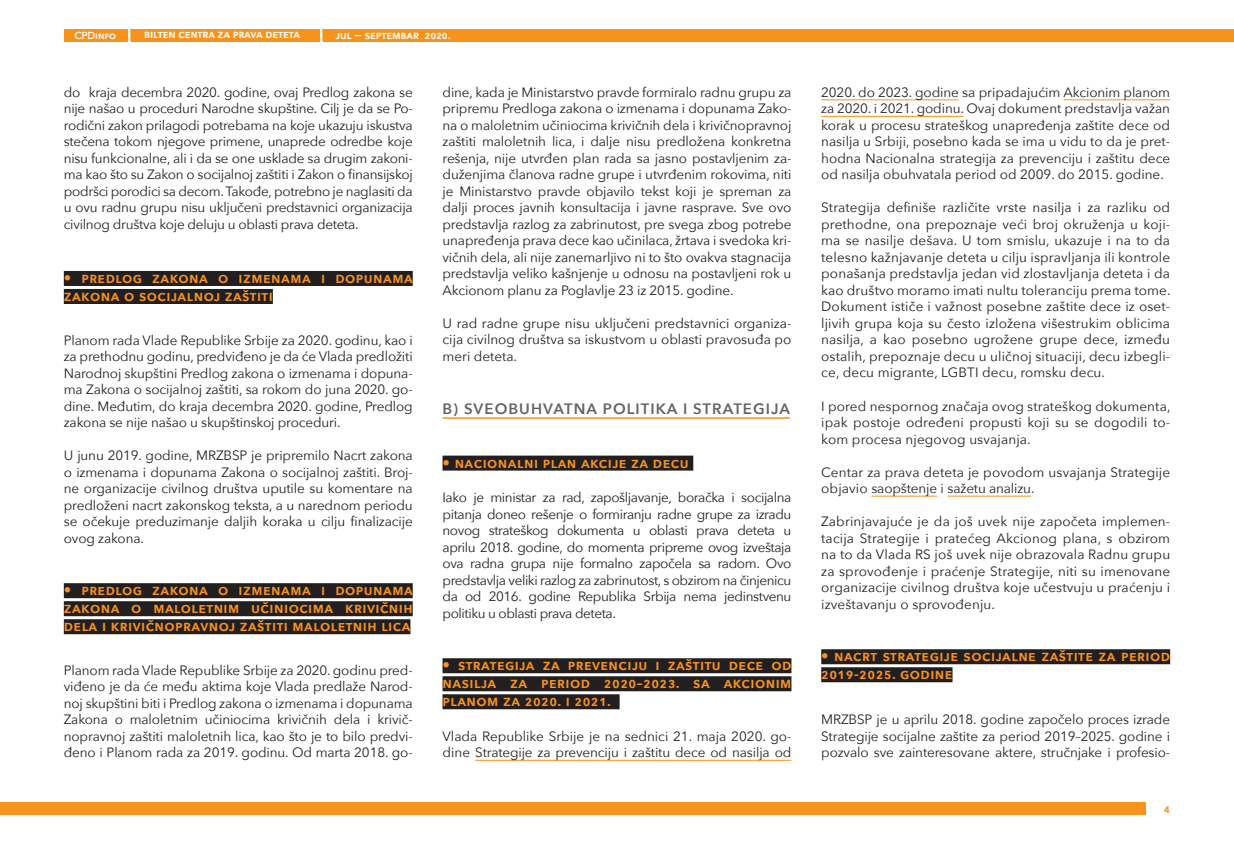
<style>
.page{position:relative;width:1234px;height:851px;background:#fff}
.page>*{position:absolute;margin:0;border:0;box-sizing:border-box;transform-origin:0 0}
.t1{font:600 15px/18px "Avenir Next";letter-spacing:.03em;color:#f7931d}
.t2{font:600 15px "Avenir Next";letter-spacing:.07em;color:#636366}
.t3{font:13.5px/16.5px "Avenir Next";letter-spacing:-.01em;color:#231f20;text-align:justify}
.t4{font:13.5px/16.5px "Avenir Next";letter-spacing:.01em;color:#231f20}
.t5{font:600 12px "Avenir Next";color:#f7931d}
.t6{font:600 11.4px "Avenir Next";letter-spacing:-.01em;color:#fff}
.t7{font:600 10.2px "Avenir Next";letter-spacing:-.01em;color:#fff}
</style>
<div class="page">
<div style="left:64px;top:29px;width:1169px;height:13px;background:#f7931d"></div>
<div style="left:0;top:802px;width:1145px;height:13px;background:#f7931d"></div>
<svg style="left:128px;top:29px;width:2px;height:13px"></svg>
<svg style="left:320px;top:29px;width:2px;height:13px"></svg>
<div style="left:64px;top:271px;width:348px;height:15px;background:#231f20"></div>
<div style="left:64px;top:289px;width:209px;height:15px;background:#231f20"></div>
<div style="left:64px;top:583px;width:348px;height:15px;background:#231f20"></div>
<div style="left:64px;top:601px;width:348px;height:15px;background:#231f20"></div>
<div style="left:64px;top:619px;width:346px;height:15px;background:#231f20"></div>
<hr style="left:442px;top:417px;width:347px;height:2px;background:#f7931d">
<div style="left:442px;top:455px;width:251px;height:15px;background:#231f20"></div>
<div style="left:442px;top:658px;width:349px;height:15px;background:#231f20"></div>
<div style="left:442px;top:676px;width:349px;height:15px;background:#231f20"></div>
<div style="left:442px;top:694px;width:177px;height:15px;background:#231f20"></div>
<hr style="left:475px;top:759px;width:316px;height:1px;background:#f7931d">
<hr style="left:821px;top:99px;width:137px;height:1px;background:#f7931d">
<hr style="left:1063px;top:99px;width:106px;height:1px;background:#f7931d">
<hr style="left:821px;top:116px;width:142px;height:1px;background:#f7931d">
<hr style="left:871px;top:495px;width:65px;height:1px;background:#f7931d">
<hr style="left:947px;top:495px;width:83px;height:1px;background:#f7931d">
<div style="left:821px;top:649px;width:348px;height:15px;background:#231f20"></div>
<div style="left:821px;top:667px;width:131px;height:15px;background:#231f20"></div>
<p class="t7" style="left:75px;top:27px;width:43px">CPDinfo</p>
<p class="t6" style="left:144px;top:24px;width:157px">bilten centra za prava deteta</p>
<p class="t6" style="left:335px;top:25px;width:116px">jul − septembar 2020.</p>
<p class="t3" style="left:64px;top:83px;width:350px">do kraja decembra 2020. godine, ovaj Predlog zakona se nije našao u proceduri Narodne skupštine. Cilj je da se Po&shy;rodični zakon prilagodi potrebama na koje ukazuju iskustva stečena tokom njegove primene, unaprede odredbe koje nisu funkcionalne, ali i da se one usklade sa drugim zakoni&shy;ma kao što su Zakon o socijalnoj zaštiti i Zakon o finansijskoj podršci porodici sa decom. Takođe, potrebno je naglasiti da u ovu radnu grupu nisu uključeni predstavnici organizacija civilnog društva koje deluju u oblasti prava deteta.</p>
<p class="t1" style="left:64px;top:268px;width:350px">• predlog zakona o izmenama i dopunama zakona o socijalnoj zaštiti</p>
<p class="t3" style="left:64px;top:331px;width:350px">Planom rada Vlade Republike Srbije za 2020. godinu, kao i za prethodnu godinu, predviđeno je da će Vlada predložiti Narodnoj skupštini Predlog zakona o izmenama i dopuna&shy;ma Zakona o socijalnoj zaštiti, sa rokom do juna 2020. go&shy;dine. Međutim, do kraja decembra 2020. godine, Predlog zakona se nije našao u skupštinskoj proceduri.</p>
<p class="t3" style="left:64px;top:446px;width:350px">U junu 2019. godine, MRZBSP je pripremilo Nacrt zakona o izmenama i dopunama Zakona o socijalnoj zaštiti. Broj&shy;ne organizacije civilnog društva uputile su komentare na predloženi nacrt zakonskog teksta, a u narednom periodu se očekuje preduzimanje daljih koraka u cilju finalizacije ovog zakona.</p>
<p class="t1" style="left:64px;top:580px;width:350px;text-align:justify">• predlog zakona o izmenama i dopunama zakona o maloletnim učiniocima krivičnih dela i krivičnopravnoj zaštiti maloletnih lica</p>
<p class="t3" style="left:64px;top:661px;width:350px">Planom rada Vlade Republike Srbije za 2020. godinu pred&shy;viđeno je da će među aktima koje Vlada predlaže Narod&shy;noj skupštini biti i Predlog zakona o izmenama i dopunama Zakona o maloletnim učiniocima krivičnih dela i krivič&shy;nopravnoj zaštiti maloletnih lica, kao što je to bilo predvi&shy;đeno i Planom rada za 2019. godinu. Od marta 2018. go-</p>
<p class="t3" style="left:442px;top:83px;width:350px">dine, kada je Ministarstvo pravde formiralo radnu grupu za pripremu Predloga zakona o izmenama i dopunama Zako&shy;na o maloletnim učiniocima krivičnih dela i krivičnopravnoj zaštiti maloletnih lica, i dalje nisu predložena konkretna rešenja, nije utvrđen plan rada sa jasno postavljenim za&shy;duženjima članova radne grupe i utvrđenim rokovima, niti je Ministarstvo pravde objavilo tekst koji je spreman za dalji proces javnih konsultacija i javne rasprave. Sve ovo predstavlja razlog za zabrinutost, pre svega zbog potrebe unapređenja prava dece kao učinilaca, žrtava i svedoka kri&shy;vičnih dela, ali nije zanemarljivo ni to što ovakva stagnacija predstavlja veliko kašnjenje u odnosu na postavljeni rok u Akcionom planu za Poglavlje 23 iz 2015. godine.</p>
<p class="t3" style="left:442px;top:314px;width:350px">U rad radne grupe nisu uključeni predstavnici organiza&shy;cija civilnog društva sa iskustvom u oblasti pravosuđa po meri deteta.</p>
<p class="t2" style="left:442px;top:395px;width:349px">B) SVEOBUHVATNA POLITIKA I STRATEGIJA</p>
<p class="t1" style="left:442px;top:453px;width:247px">• nacionalni plan akcije za decu</p>
<p class="t3" style="left:442px;top:488px;width:350px">Iako je ministar za rad, zapošljavanje, boračka i socijalna pitanja doneo rešenje o formiranju radne grupe za izradu novog strateškog dokumenta u oblasti prava deteta u aprilu 2018. godine, do momenta pripreme ovog izveštaja ova radna grupa nije formalno započela sa radom. Ovo predstavlja veliki razlog za zabrinutost, s obzirom na činjenicu da od 2016. godine Republika Srbija nema jedinstvenu politiku u oblasti prava deteta.</p>
<p class="t1" style="left:442px;top:655px;width:350px;text-align:justify">• strategija za prevenciju i zaštitu dece od nasilja za period 2020–2023. sa akcionim planom za 2020. i 2021.</p>
<p class="t3" style="left:442px;top:727px;width:350px">Vlada Republike Srbije je na sednici 21. maja 2020. go&shy;dine Strategije za prevenciju i zaštitu dece od nasilja od</p>
<p class="t3" style="left:821px;top:83px;width:350px">2020. do 2023. godine sa pripadajućim Akcionim planom za 2020. i 2021. godinu. Ovaj dokument predstavlja važan korak u procesu strateškog unapređenja zaštite dece od nasilja u Srbiji, posebno kada se ima u vidu to da je pret&shy;hodna Nacionalna strategija za prevenciju i zaštitu dece od nasilja obuhvatala period od 2009. do 2015. godine.</p>
<p class="t3" style="left:821px;top:199px;width:351px">Strategija definiše različite vrste nasilja i za razliku od prethodne, ona prepoznaje veći broj okruženja u koji&shy;ma se nasilje dešava. U tom smislu, ukazuje i na to da telesno kažnjavanje deteta u cilju ispravljanja ili kontrole ponašanja predstavlja jedan vid zlostavljanja deteta i da kao društvo moramo imati nultu toleranciju prema tome.<br>Dokument ističe i važnost posebne zaštite dece iz oset&shy;ljivih grupa koja su često izložena višestrukim oblicima nasilja, a kao posebno ugrožene grupe dece, između ostalih, prepoznaje decu u uličnoj situaciji, decu izbegli&shy;ce, decu migrante, LGBTI decu, romsku decu.</p>
<p class="t3" style="left:821px;top:397px;width:351px">I pored nespornog značaja ovog strateškog dokumenta, ipak postoje određeni propusti koji su se dogodili to&shy;kom procesa njegovog usvajanja.</p>
<p class="t4" style="left:821px;top:463px;width:350px">Centar za prava deteta je povodom usvajanja Strategije objavio saopštenje i sažetu analizu.</p>
<p class="t3" style="left:821px;top:512px;width:350px">Zabrinjavajuće je da još uvek nije započeta implemen&shy;tacija Strategije i pratećeg Akcionog plana, s obzirom na to da Vlada RS još uvek nije obrazovala Radnu grupu za sprovođenje i praćenje Strategije, niti su imenovane organizacije civilnog društva koje učestvuju u praćenju i izveštavanju o sprovođenju.</p>
<p class="t1" style="left:821px;top:646px;width:350px">• nacrt strategije socijalne zaštite za period<br>2019-2025. godine</p>
<p class="t3" style="left:821px;top:710px;width:350px">MRZBSP je u aprilu 2018. godine započelo proces izrade Strategije socijalne zaštite za period 2019–2025. godine i pozvalo sve zainteresovane aktere, stručnjake i profesio-</p>
<p class="t5" style="left:1163px;top:798px;width:8px">4</p>
</div>
